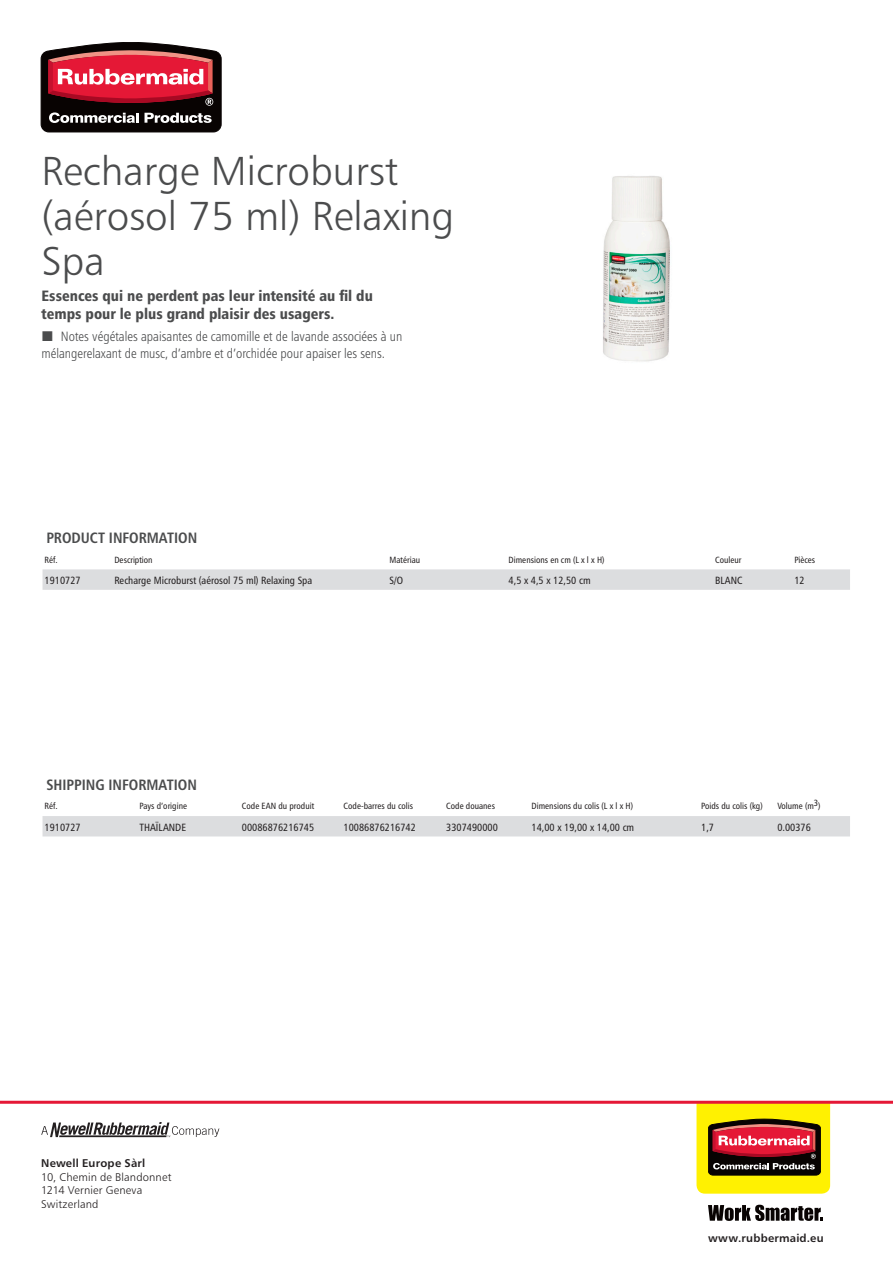
<style>
.page{position:relative;width:893px;height:1263px;background:#fff}
.page>*{position:absolute;margin:0;border:0;box-sizing:border-box;transform-origin:0 0}
.t1{font:40.5px/45px "Humanist 777 BT Light B";color:#4b4c4d}
.t2{font:15px/18px "Humanist 777 BT Black Condensed B";color:#4b4c4d}
.t3{font:15px "Humanist 777 BT Bold Condensed B";color:#4b4c4d}
.t4{font:13.5px/16.2px "Humanist 777 BT Light Condensed B";color:#4b4c4d}
.t5{font:11.25px "Humanist 777 BT Light B";letter-spacing:.015em;color:#231f20}
.t6{font:11.25px "Humanist 777 BT Bold B";letter-spacing:.02em;color:#231f20}
.t7{font:10.5px "Humanist 777 BT Roman Condensed B";color:#231f20}
.t8{font:9px "Humanist 777 BT Roman Condensed B";color:#231f20}
</style>
<div class="page">
<svg style="left:41px;top:1122px;width:178px;height:15px"></svg>
<svg style="left:696px;top:1104px;width:134px;height:90px;background:#bd8e20"></svg>
<svg style="left:708px;top:1205px;width:115px;height:16px"></svg>
<svg style="left:41px;top:42px;width:180px;height:90px;background:#863942"></svg>
<div style="left:43px;top:569px;width:807px;height:21px;background:#dcdddf"></div>
<div style="left:43px;top:816px;width:807px;height:20px;background:#dcdddf"></div>
<hr style="left:0;top:1101px;width:893px;height:3px;background:#e51836">
<img style="left:603px;top:176px;width:67px;height:186px">
<p class="t1" style="left:41px;top:148px;width:414px">Recharge Microburst (aérosol 75 ml) Relaxing<br>Spa</p>
<p class="t2" style="left:41px;top:287px;width:333px">Essences qui ne perdent pas leur intensité au fil du temps pour le plus grand plaisir des usagers.</p>
<p class="t4" style="left:41px;top:328px;width:362px;text-indent:19px">Notes végétales apaisantes de camomille et de lavande associées à un mélangerelaxant de musc, d’ambre et d’orchidée pour apaiser les sens.</p>
<p class="t3" style="left:46px;top:528px;width:153px">PRODUCT INFORMATION</p>
<p class="t8" style="left:45px;top:554px;width:14px">Réf.</p>
<p class="t8" style="left:114px;top:554px;width:40px">Description</p>
<p class="t8" style="left:389px;top:554px;width:32px">Matériau</p>
<p class="t8" style="left:509px;top:554px;width:97px">Dimensions en cm (L x l x H)</p>
<p class="t8" style="left:715px;top:554px;width:28px">Couleur</p>
<p class="t8" style="left:794px;top:554px;width:22px">Pièces</p>
<p class="t7" style="left:45px;top:574px;width:38px">1910727</p>
<p class="t7" style="left:114px;top:574px;width:199px">Recharge Microburst (aérosol 75 ml) Relaxing Spa</p>
<p class="t7" style="left:389px;top:574px;width:15px">S/O</p>
<p class="t7" style="left:509px;top:574px;width:84px">4,5 x 4,5 x 12,50 cm</p>
<p class="t7" style="left:715px;top:574px;width:29px">BLANC</p>
<p class="t7" style="left:794px;top:574px;width:12px">12</p>
<p class="t3" style="left:46px;top:775px;width:152px">SHIPPING INFORMATION</p>
<p class="t8" style="left:45px;top:801px;width:14px">Réf.</p>
<p class="t8" style="left:139px;top:801px;width:49px">Pays d’origine</p>
<p class="t8" style="left:242px;top:801px;width:74px">Code EAN du produit</p>
<p class="t8" style="left:344px;top:801px;width:71px">Code-barres du colis</p>
<p class="t8" style="left:446px;top:801px;width:50px">Code douanes</p>
<p class="t8" style="left:531px;top:801px;width:103px">Dimensions du colis (L x l x H)</p>
<p class="t8" style="left:701px;top:801px;width:63px">Poids du colis (kg)</p>
<p class="t8" style="left:777px;top:801px;width:45px">Volume (m3)</p>
<p class="t7" style="left:45px;top:820px;width:38px">1910727</p>
<p class="t7" style="left:139px;top:820px;width:48px">THAÏLANDE</p>
<p class="t7" style="left:242px;top:820px;width:74px">00086876216745</p>
<p class="t7" style="left:344px;top:820px;width:74px">10086876216742</p>
<p class="t7" style="left:446px;top:820px;width:53px">3307490000</p>
<p class="t7" style="left:531px;top:820px;width:104px">14,00 x 19,00 x 14,00 cm</p>
<p class="t7" style="left:701px;top:820px;width:14px">1,7</p>
<p class="t7" style="left:777px;top:820px;width:35px">0.00376</p>
<p class="t6" style="left:41px;top:1156px;width:106px">Newell Europe Sàrl</p>
<p class="t5" style="left:41px;top:1170px;width:132px">10, Chemin de Blandonnet</p>
<p class="t5" style="left:41px;top:1183px;width:103px">1214 Vernier Geneva</p>
<p class="t5" style="left:41px;top:1197px;width:59px">Switzerland</p>
<p class="t6" style="left:708px;top:1231px;width:117px">www.rubbermaid.eu</p>
</div>
